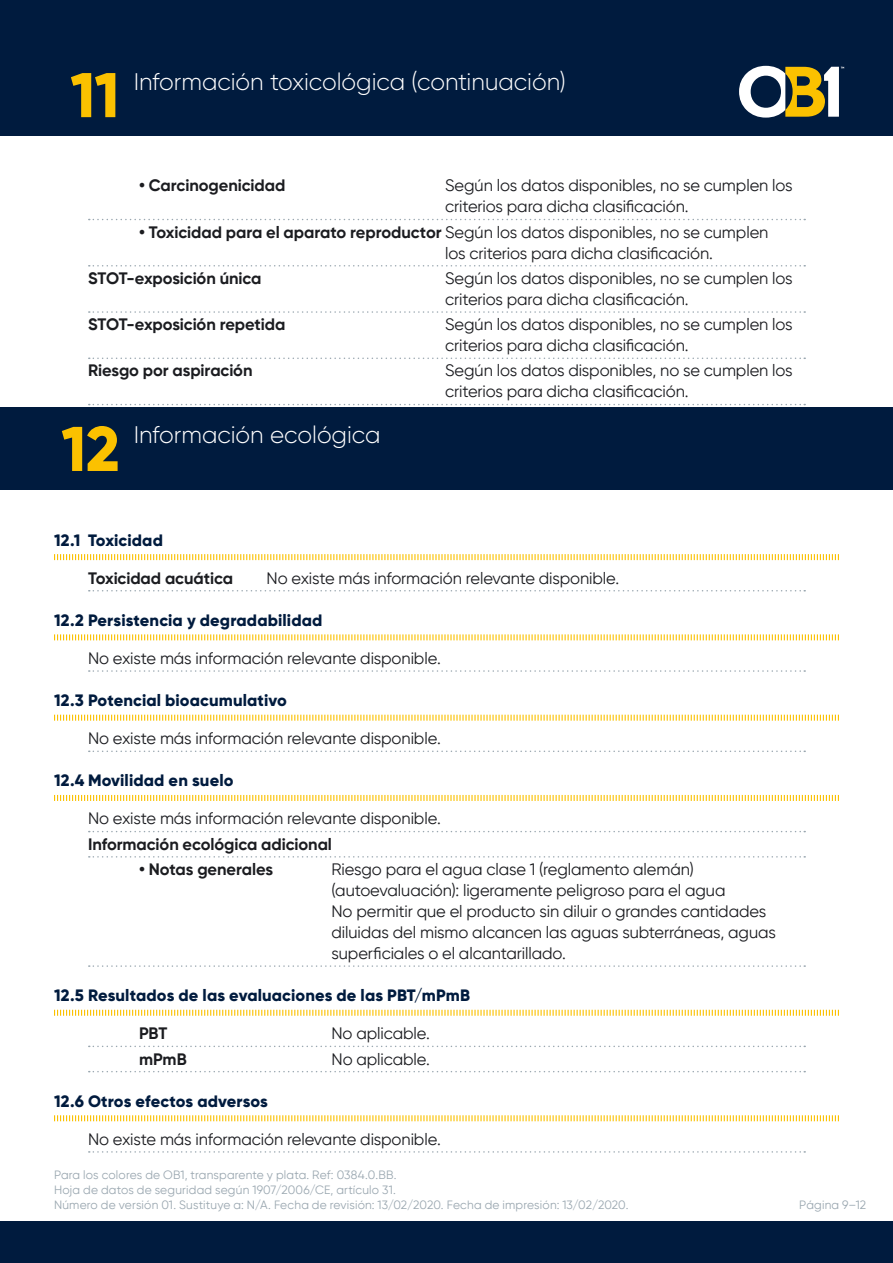
<style>
.page{position:relative;width:893px;height:1263px;background:#fff}
.page>*{position:absolute;margin:0;border:0;box-sizing:border-box;transform-origin:0 0}
.t1{font:800 63px "Gilroy";color:#fbc100}
.Main_Section{font:300 24px "Gilroy";letter-spacing:-.005em;color:#fff}
.Subset{font:16.5px/21px "Gilroy";letter-spacing:-.005em;color:#1b1c20}
.Section{font:800 16.5px "Gilroy";letter-spacing:.005em;color:#001b3e}
.Subset-2{font:700 16.5px "Gilroy";letter-spacing:-.005em;color:#1b1c20}
.t2{font:12px/15px "Gilroy";letter-spacing:.015em;color:#9aa7b0}
.s1{font-weight:700}
</style>
<div class="page">
<div style="left:0;top:0;width:893px;height:136px;background:#001b3e"></div>
<svg style="left:739px;top:66px;width:105px;height:52px"></svg>
<div style="left:0;top:1222px;width:893px;height:41px;background:#001b3e"></div>
<svg style="left:89px;top:219px;width:716px;height:1px"></svg>
<svg style="left:89px;top:265px;width:716px;height:2px"></svg>
<svg style="left:89px;top:311px;width:716px;height:2px"></svg>
<svg style="left:89px;top:358px;width:716px;height:1px"></svg>
<svg style="left:89px;top:404px;width:716px;height:1px"></svg>
<svg style="left:54px;top:554px;width:785px;height:7px"></svg>
<svg style="left:89px;top:590px;width:716px;height:1px"></svg>
<svg style="left:54px;top:634px;width:785px;height:7px"></svg>
<svg style="left:89px;top:670px;width:716px;height:2px"></svg>
<svg style="left:54px;top:714px;width:785px;height:7px"></svg>
<svg style="left:89px;top:750px;width:716px;height:2px"></svg>
<svg style="left:54px;top:795px;width:785px;height:6px"></svg>
<svg style="left:89px;top:831px;width:716px;height:1px"></svg>
<svg style="left:89px;top:856px;width:716px;height:1px"></svg>
<svg style="left:89px;top:965px;width:716px;height:2px"></svg>
<svg style="left:54px;top:1009px;width:785px;height:7px"></svg>
<svg style="left:89px;top:1046px;width:716px;height:1px"></svg>
<svg style="left:89px;top:1071px;width:716px;height:1px"></svg>
<svg style="left:54px;top:1115px;width:785px;height:7px"></svg>
<svg style="left:89px;top:1151px;width:716px;height:2px"></svg>
<div style="left:0;top:407px;width:893px;height:83px;background:#001b3e"></div>
<p class="t1" style="left:70px;top:55px;width:51px">11</p>
<p class="Main_Section" style="left:134px;top:67px;width:434px">Información toxicológica (continuación)</p>
<p class="Subset-2" style="left:139px;top:175px;width:148px">• Carcinogenicidad</p>
<p class="Subset" style="left:445px;top:175px;width:349px">Según los datos disponibles, no se cumplen los criterios para dicha clasificación.</p>
<p class="Subset" style="left:445px;top:221px;width:325px;text-indent:-306px"><span class="s1">• Toxicidad para el aparato reproductor</span> Según los datos disponibles, no se cumplen los criterios para dicha clasificación.</p>
<p class="Subset-2" style="left:88px;top:268px;width:175px">STOT-exposición única</p>
<p class="Subset" style="left:445px;top:267px;width:349px">Según los datos disponibles, no se cumplen los criterios para dicha clasificación.</p>
<p class="Subset-2" style="left:88px;top:314px;width:199px">STOT-exposición repetida</p>
<p class="Subset" style="left:445px;top:314px;width:349px">Según los datos disponibles, no se cumplen los criterios para dicha clasificación.</p>
<p class="Subset-2" style="left:88px;top:360px;width:166px">Riesgo por aspiración</p>
<p class="Subset" style="left:445px;top:360px;width:349px">Según los datos disponibles, no se cumplen los criterios para dicha clasificación.</p>
<p class="t1" style="left:61px;top:409px;width:60px">12</p>
<p class="Main_Section" style="left:134px;top:420px;width:248px">Información ecológica</p>
<p class="Section" style="left:54px;top:529px;width:110px">12.1 Toxicidad</p>
<p class="Subset-2" style="left:88px;top:567px;width:147px">Toxicidad acuática</p>
<p class="Subset" style="left:267px;top:567px;width:354px">No existe más información relevante disponible.</p>
<p class="Section" style="left:54px;top:610px;width:270px">12.2 Persistencia y degradabilidad</p>
<p class="Subset" style="left:88px;top:647px;width:354px">No existe más información relevante disponible.</p>
<p class="Section" style="left:54px;top:690px;width:234px">12.3 Potencial bioacumulativo</p>
<p class="Subset" style="left:88px;top:728px;width:354px">No existe más información relevante disponible.</p>
<p class="Section" style="left:54px;top:770px;width:181px">12.4 Movilidad en suelo</p>
<p class="Subset" style="left:88px;top:808px;width:354px">No existe más información relevante disponible.</p>
<p class="Subset-2" style="left:88px;top:834px;width:245px">Información ecológica adicional</p>
<p class="Subset-2" style="left:139px;top:859px;width:136px">• Notas generales</p>
<p class="Subset" style="left:331px;top:858px;width:446px">Riesgo para el agua clase 1 (reglamento alemán) (autoevaluación): ligeramente peligroso para el agua<br>No permitir que el producto sin diluir o grandes cantidades diluidas del mismo alcancen las aguas subterráneas, aguas superficiales o el alcantarillado.</p>
<p class="Section" style="left:54px;top:985px;width:417px">12.5 Resultados de las evaluaciones de las PBT/mPmB</p>
<p class="Subset-2" style="left:139px;top:1023px;width:30px">PBT</p>
<p class="Subset" style="left:331px;top:1023px;width:100px">No aplicable.</p>
<p class="Subset-2" style="left:139px;top:1048px;width:49px">mPmB</p>
<p class="Subset" style="left:332px;top:1048px;width:100px">No aplicable.</p>
<p class="Section" style="left:54px;top:1090px;width:215px">12.6 Otros efectos adversos</p>
<p class="Subset" style="left:88px;top:1128px;width:354px">No existe más información relevante disponible.</p>
<p class="t2" style="left:54px;top:1167px;width:576px">Para los colores de OB1, transparente y plata. Ref: 0384.0.BB.<br>Hoja de datos de seguridad según 1907/2006/CE, artículo 31.<br>Número de versión 01. Sustituye a: N/A. Fecha de revisión: 13/02/2020. Fecha de impresión: 13/02/2020.</p>
<p class="t2" style="left:799px;top:1197px;width:68px">Página 9–12</p>
</div>
